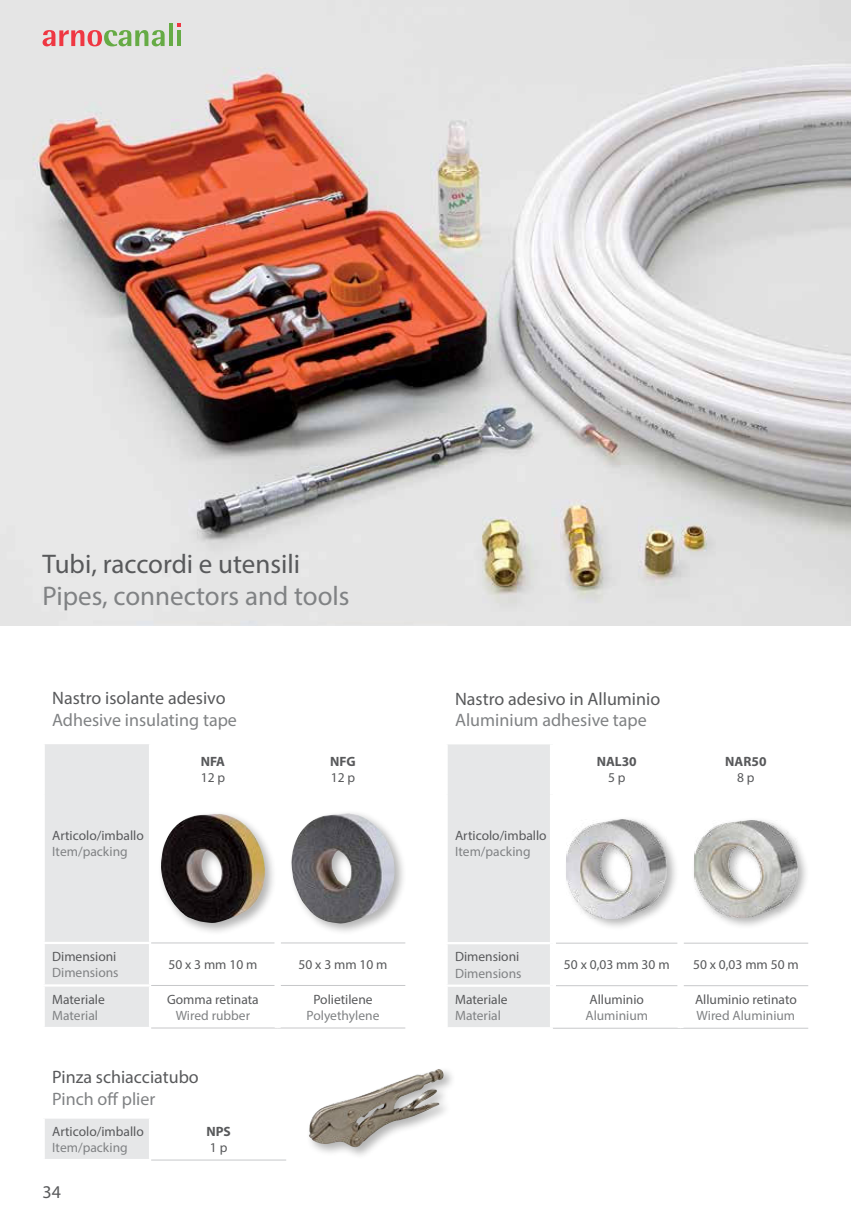
<style>
.page{position:relative;width:851px;height:1212px;background:#fff}
.page>*{position:absolute;margin:0;border:0;box-sizing:border-box;transform-origin:0 0}
.t1{font:27px "Myriad Pro";color:#808284}
.t2{font:27px "Myriad Pro";color:#58595b}
.t3{font:18px "Myriad Pro";color:#58595b}
.t4{font:18px "Myriad Pro";color:#808284}
.t5{font:13.5px "Myriad Pro";color:#58595b}
.t6{font:13.5px "Myriad Pro";color:#808284}
.t7{font:700 13.5px "Myriad Pro";color:#58595b}
</style>
<div class="page">
<div style="left:45px;top:744px;width:104px;height:283px;background:#e6e7e8"></div>
<hr style="left:43px;top:942px;width:108px;height:2px;background:#fff">
<hr style="left:43px;top:984px;width:108px;height:2px;background:#fff">
<hr style="left:151px;top:943px;width:124px;height:1px;background:#c7c8ca">
<hr style="left:281px;top:943px;width:124px;height:1px;background:#c7c8ca">
<hr style="left:151px;top:985px;width:124px;height:1px;background:#c7c8ca">
<hr style="left:281px;top:985px;width:124px;height:1px;background:#c7c8ca">
<hr style="left:151px;top:1028px;width:127px;height:1px;background:#c7c8ca">
<hr style="left:278px;top:1028px;width:127px;height:1px;background:#c7c8ca">
<div style="left:158px;top:811px;width:119px;height:124px;background:#000;opacity:.3"></div>
<img style="left:160px;top:814px;width:105px;height:109px">
<div style="left:288px;top:810px;width:119px;height:126px;background:#000;opacity:.3"></div>
<img style="left:290px;top:813px;width:104px;height:111px">
<div style="left:447px;top:744px;width:103px;height:283px;background:#e6e7e8"></div>
<hr style="left:445px;top:942px;width:105px;height:2px;background:#fff">
<hr style="left:445px;top:984px;width:105px;height:3px;background:#fff">
<hr style="left:556px;top:943px;width:121px;height:1px;background:#c7c8ca">
<hr style="left:683px;top:943px;width:125px;height:1px;background:#c7c8ca">
<hr style="left:556px;top:985px;width:121px;height:1px;background:#c7c8ca">
<hr style="left:683px;top:985px;width:125px;height:1px;background:#c7c8ca">
<hr style="left:553px;top:1028px;width:127px;height:1px;background:#c7c8ca">
<hr style="left:680px;top:1028px;width:128px;height:1px;background:#c7c8ca">
<div style="left:563px;top:816px;width:116px;height:115px;background:#000;opacity:.3"></div>
<img style="left:566px;top:819px;width:100px;height:99px">
<div style="left:690px;top:816px;width:120px;height:114px;background:#000;opacity:.3"></div>
<img style="left:694px;top:820px;width:103px;height:97px">
<img style="left:0;top:0;width:850px;height:625px">
<div style="left:44px;top:1117px;width:106px;height:43px;background:#e6e7e8"></div>
<hr style="left:43px;top:1116px;width:108px;height:2px;background:#fff">
<hr style="left:43px;top:1118px;width:2px;height:41px;background:#fff">
<hr style="left:149px;top:1118px;width:2px;height:41px;background:#fff">
<hr style="left:43px;top:1159px;width:108px;height:2px;background:#fff">
<hr style="left:151px;top:1160px;width:135px;height:1px;background:#c7c8ca">
<div style="left:305px;top:1066px;width:150px;height:93px;background:#000;opacity:.3"></div>
<img style="left:308px;top:1069px;width:143px;height:80px">
<svg style="left:43px;top:30px;width:121px;height:16px;background:#c7ab94"></svg>
<svg style="left:168px;top:23px;width:4px;height:23px"></svg>
<svg style="left:177px;top:23px;width:4px;height:4px"></svg>
<hr style="left:177px;top:30px;width:4px;height:16px;background:#66ab45">
<h1 class="t2" style="left:43px;top:554px;width:259px">Tubi, raccordi e utensili</h1>
<h1 class="t1" style="left:43px;top:586px;width:308px">Pipes, connectors and tools</h1>
<h2 class="t3" style="left:52px;top:691px;width:175px">Nastro isolante adesivo</h2>
<h2 class="t4" style="left:52px;top:713px;width:186px">Adhesive insulating tape</h2>
<p class="t5" style="left:52px;top:830px;width:93px">Articolo/imballo</p>
<p class="t6" style="left:52px;top:846px;width:77px">Item/packing</p>
<p class="t7" style="left:201px;top:753px;width:26px">NFA</p>
<p class="t5" style="left:201px;top:772px;width:26px">12 p</p>
<p class="t7" style="left:330px;top:753px;width:27px">NFG</p>
<p class="t5" style="left:331px;top:772px;width:26px">12 p</p>
<p class="t5" style="left:52px;top:951px;width:66px">Dimensioni</p>
<p class="t6" style="left:52px;top:967px;width:68px">Dimensions</p>
<p class="t5" style="left:52px;top:994px;width:54px">Materiale</p>
<p class="t6" style="left:52px;top:1010px;width:47px">Material</p>
<p class="t5" style="left:168px;top:959px;width:90px">50 x 3 mm 10 m</p>
<p class="t5" style="left:298px;top:959px;width:90px">50 x 3 mm 10 m</p>
<p class="t5" style="left:167px;top:994px;width:93px">Gomma retinata</p>
<p class="t6" style="left:176px;top:1010px;width:76px">Wired rubber</p>
<p class="t5" style="left:313px;top:994px;width:61px">Polietilene</p>
<p class="t6" style="left:306px;top:1010px;width:74px">Polyethylene</p>
<h2 class="t3" style="left:52px;top:1070px;width:148px">Pinza schiacciatubo</h2>
<h2 class="t4" style="left:52px;top:1092px;width:105px">Pinch off plier</h2>
<p class="t5" style="left:52px;top:1126px;width:93px">Articolo/imballo</p>
<p class="t6" style="left:52px;top:1142px;width:77px">Item/packing</p>
<p class="t7" style="left:206px;top:1123px;width:26px">NPS</p>
<p class="t5" style="left:210px;top:1142px;width:19px">1 p</p>
<h2 class="t3" style="left:43px;top:1184px;width:20px">34</h2>
<h2 class="t3" style="left:455px;top:692px;width:207px">Nastro adesivo in Alluminio</h2>
<h2 class="t4" style="left:455px;top:713px;width:193px">Aluminium adhesive tape</h2>
<p class="t5" style="left:455px;top:830px;width:93px">Articolo/imballo</p>
<p class="t6" style="left:455px;top:847px;width:77px">Item/packing</p>
<p class="t7" style="left:596px;top:753px;width:42px">NAL30</p>
<p class="t5" style="left:608px;top:772px;width:19px">5 p</p>
<p class="t7" style="left:725px;top:753px;width:43px">NAR50</p>
<p class="t5" style="left:737px;top:772px;width:19px">8 p</p>
<p class="t5" style="left:455px;top:952px;width:66px">Dimensioni</p>
<p class="t6" style="left:455px;top:968px;width:68px">Dimensions</p>
<p class="t5" style="left:455px;top:994px;width:54px">Materiale</p>
<p class="t6" style="left:455px;top:1010px;width:47px">Material</p>
<p class="t5" style="left:564px;top:960px;width:107px">50 x 0,03 mm 30 m</p>
<p class="t5" style="left:693px;top:960px;width:107px">50 x 0,03 mm 50 m</p>
<p class="t5" style="left:589px;top:994px;width:56px">Alluminio</p>
<p class="t6" style="left:585px;top:1010px;width:64px">Aluminium</p>
<p class="t5" style="left:695px;top:994px;width:103px">Alluminio retinato</p>
<p class="t6" style="left:696px;top:1010px;width:100px">Wired Aluminium</p>
</div>
